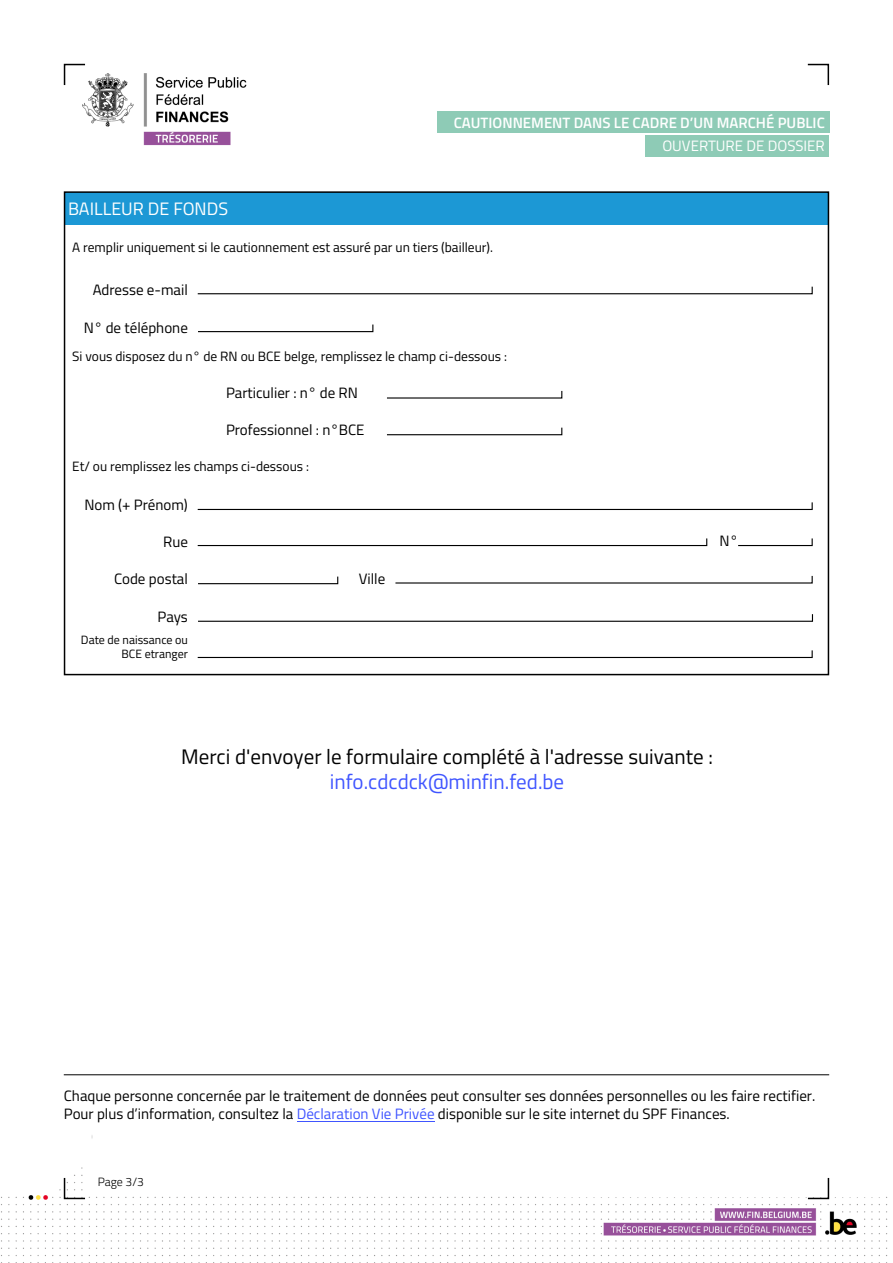
<style>
.page{position:relative;width:893px;height:1263px;background:#fff}
.page>*{position:absolute;margin:0;border:0;box-sizing:border-box;transform-origin:0 0}
.t1{font:21px "Titillium";color:#000}
.t2{font:21px "Titillium";color:#4055ff}
.t3{font:18px "Titillium";color:#fff}
.t4{font:15px/17.7px "Titillium";color:#000}
.t5{font:600 15px "Titillium";color:#fff}
.t6{font:15px "Titillium";color:#fff}
.t7{font:13.5px "Titillium";color:#000}
.t8{font:12px/14.4px "Titillium";color:#000;text-align:right}
.t9{font:300 12px "Titillium";color:#000}
.s1{color:#4055ff}
</style>
<div class="page">
<img style="left:1px;top:73px;width:887px;height:1183px">
<svg style="left:63px;top:63px;width:24px;height:24px"></svg>
<div style="left:645px;top:135px;width:184px;height:21px;background:#8ecbb6"></div>
<div style="left:437px;top:112px;width:392px;height:21px;background:#8ecbb6"></div>
<svg style="left:63px;top:1176px;width:24px;height:24px"></svg>
<svg style="left:806px;top:1176px;width:24px;height:24px"></svg>
<hr style="left:64px;top:1074px;width:765px;height:1px;background:#000">
<svg style="left:197px;top:286px;width:616px;height:9px"></svg>
<div style="left:65px;top:192px;width:763px;height:33px;background:#1c98d5"></div>
<svg style="left:197px;top:323px;width:177px;height:10px"></svg>
<svg style="left:197px;top:501px;width:616px;height:10px"></svg>
<svg style="left:197px;top:613px;width:617px;height:9px"></svg>
<svg style="left:197px;top:649px;width:616px;height:10px"></svg>
<svg style="left:386px;top:390px;width:177px;height:9px"></svg>
<svg style="left:386px;top:426px;width:177px;height:10px"></svg>
<svg style="left:737px;top:537px;width:76px;height:10px"></svg>
<svg style="left:197px;top:537px;width:511px;height:10px"></svg>
<svg style="left:394px;top:575px;width:419px;height:9px"></svg>
<svg style="left:197px;top:575px;width:142px;height:10px"></svg>
<div style="left:64px;top:191px;width:765px;height:484px;border:2px solid #000"></div>
<hr style="left:297px;top:1121px;width:138px;height:1px;background:#4055ff">
<svg style="left:806px;top:63px;width:24px;height:24px"></svg>
<p class="t5" style="left:454px;top:111px;width:373px">CAUTIONNEMENT DANS LE CADRE D’UN MARCHÉ PUBLIC</p>
<p class="t3" style="left:68px;top:195px;width:162px">BAILLEUR DE FONDS</p>
<p class="t7" style="left:72px;top:238px;width:422px">A remplir uniquement si le cautionnement est assuré par un tiers (bailleur).</p>
<p class="t4" style="left:93px;top:281px;width:97px">Adresse e-mail</p>
<p class="t4" style="left:84px;top:318px;width:106px">N° de téléphone</p>
<p class="t7" style="left:72px;top:346px;width:436px">Si vous disposez du n° de RN ou BCE belge, remplissez le champ ci-dessous :</p>
<p class="t4" style="left:226px;top:383px;width:133px">Particulier : n° de RN</p>
<p class="t4" style="left:226px;top:421px;width:140px">Professionnel : n°BCE</p>
<p class="t7" style="left:72px;top:457px;width:238px">Et/ ou remplissez les champs ci-dessous :</p>
<p class="t4" style="left:84px;top:495px;width:105px">Nom (+ Prénom)</p>
<p class="t4" style="left:163px;top:532px;width:26px">Rue</p>
<p class="t4" style="left:114px;top:569px;width:75px">Code postal</p>
<p class="t4" style="left:158px;top:607px;width:32px">Pays</p>
<p class="t8" style="left:81px;top:632px;width:108px">Date de naissance ou<br>BCE etranger</p>
<p class="t4" style="left:359px;top:569px;width:28px">Ville</p>
<p class="t6" style="left:662px;top:135px;width:164px">OUVERTURE DE DOSSIER</p>
<p class="t4" style="left:720px;top:531px;width:20px">N°</p>
<h1 class="t1" style="left:181px;top:741px;width:533px">Merci d'envoyer le formulaire complété à l'adresse suivante :</h1>
<h1 class="t2" style="left:330px;top:766px;width:236px">info.cdcdck@minfin.fed.be</h1>
<p class="t4" style="left:64px;top:1086px;width:753px">Chaque personne concernée par le traitement de données peut consulter ses données personnelles ou les faire rectifier.<br>Pour plus d’information, consultez la <span class="s1">Déclaration Vie Privée</span> disponible sur le site internet du SPF Finances.</p>
<p class="t9" style="left:98px;top:1173px;width:48px">Page 3/3</p>
</div>
